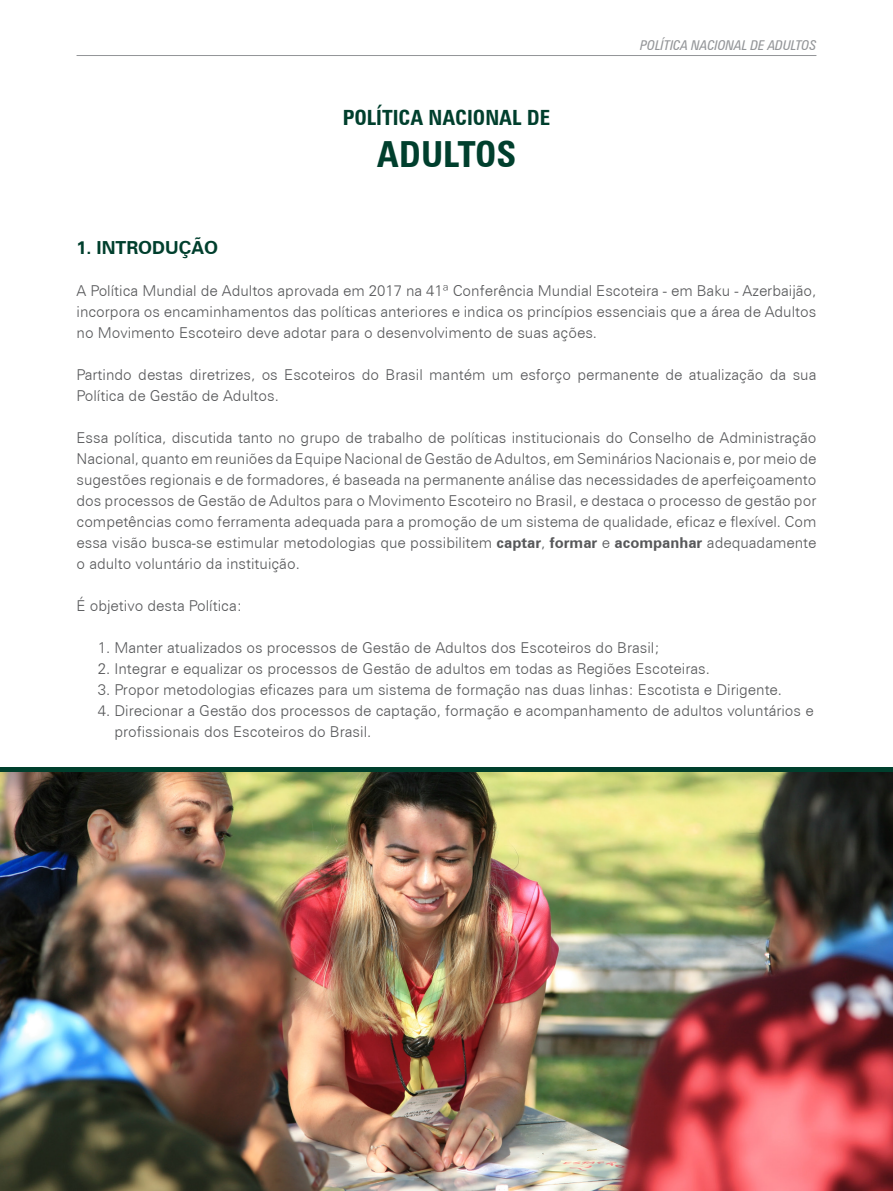
<style>
.page{position:relative;width:893px;height:1191px;background:#fff}
.page>*{position:absolute;margin:0;border:0;box-sizing:border-box;transform-origin:0 0}
.t1{font:700 condensed 36px "Zurich BT";color:#003f2d}
.t2{font:700 condensed 21px "Zurich BT";color:#003f2d}
.t3{font:700 18px "Zurich BT";color:#003f2d}
.t4{font:300 15px/21px "Zurich BT";color:#57585a;text-align:justify}
.t5{font:italic condensed 13.5px "Zurich BT";color:#939598}
.s1{font-weight:700}
</style>
<div class="page">
<hr style="left:77px;top:55px;width:739px;height:1px;background:#939598">
<div style="left:0;top:767px;width:893px;height:5px;background:#003f2d"></div>
<img style="left:0;top:772px;width:893px;height:419px">
<p class="t2" style="left:343px;top:105px;width:209px">POLÍTICA NACIONAL DE</p>
<p class="t1" style="left:377px;top:132px;width:141px">ADULTOS</p>
<p class="t5" style="left:640px;top:37px;width:178px">POLÍTICA NACIONAL DE ADULTOS</p>
<p class="t3" style="left:77px;top:237px;width:143px">1. INTRODUÇÃO</p>
<p class="t4" style="left:77px;top:280px;width:741px">A Política Mundial de Adultos aprovada em 2017 na 41ª Conferência Mundial Escoteira - em Baku - Azerbaijão, incorpora os encaminhamentos das políticas anteriores e indica os princípios essenciais que a área de Adultos no Movimento Escoteiro deve adotar para o desenvolvimento de suas ações.</p>
<p class="t4" style="left:77px;top:364px;width:741px">Partindo destas diretrizes, os Escoteiros do Brasil mantém um esforço permanente de atualização da sua<br>Política de Gestão de Adultos.</p>
<p class="t4" style="left:77px;top:427px;width:741px">Essa política, discutida tanto no grupo de trabalho de políticas institucionais do Conselho de Administração Nacional, quanto em reuniões da Equipe Nacional de Gestão de Adultos, em Seminários Nacionais e, por meio de sugestões regionais e de formadores, é baseada na permanente análise das necessidades de aperfeiçoamento dos processos de Gestão de Adultos para o Movimento Escoteiro no Brasil, e destaca o processo de gestão por competências como ferramenta adequada para a promoção de um sistema de qualidade, eficaz e flexível. Com essa visão busca-se estimular metodologias que possibilitem <span class="s1">captar</span>, <span class="s1">formar</span> e <span class="s1">acompanhar</span> adequadamente o adulto voluntário da instituição.</p>
<p class="t4" style="left:77px;top:595px;width:167px">É objetivo desta Política:</p>
<p class="t4" style="left:98px;top:637px;width:563px">1. Manter atualizados os processos de Gestão de Adultos dos Escoteiros do Brasil;</p>
<p class="t4" style="left:98px;top:658px;width:614px">2. Integrar e equalizar os processos de Gestão de adultos em todas as Regiões Escoteiras.</p>
<p class="t4" style="left:98px;top:679px;width:686px">3. Propor metodologias eficazes para um sistema de formação nas duas linhas: Escotista e Dirigente.</p>
<p class="t4" style="left:98px;top:700px;width:717px">4. Direcionar a Gestão dos processos de captação, formação e acompanhamento de adultos voluntários e</p>
<p class="t4" style="left:114px;top:721px;width:258px">profissionais dos Escoteiros do Brasil.</p>
</div>
